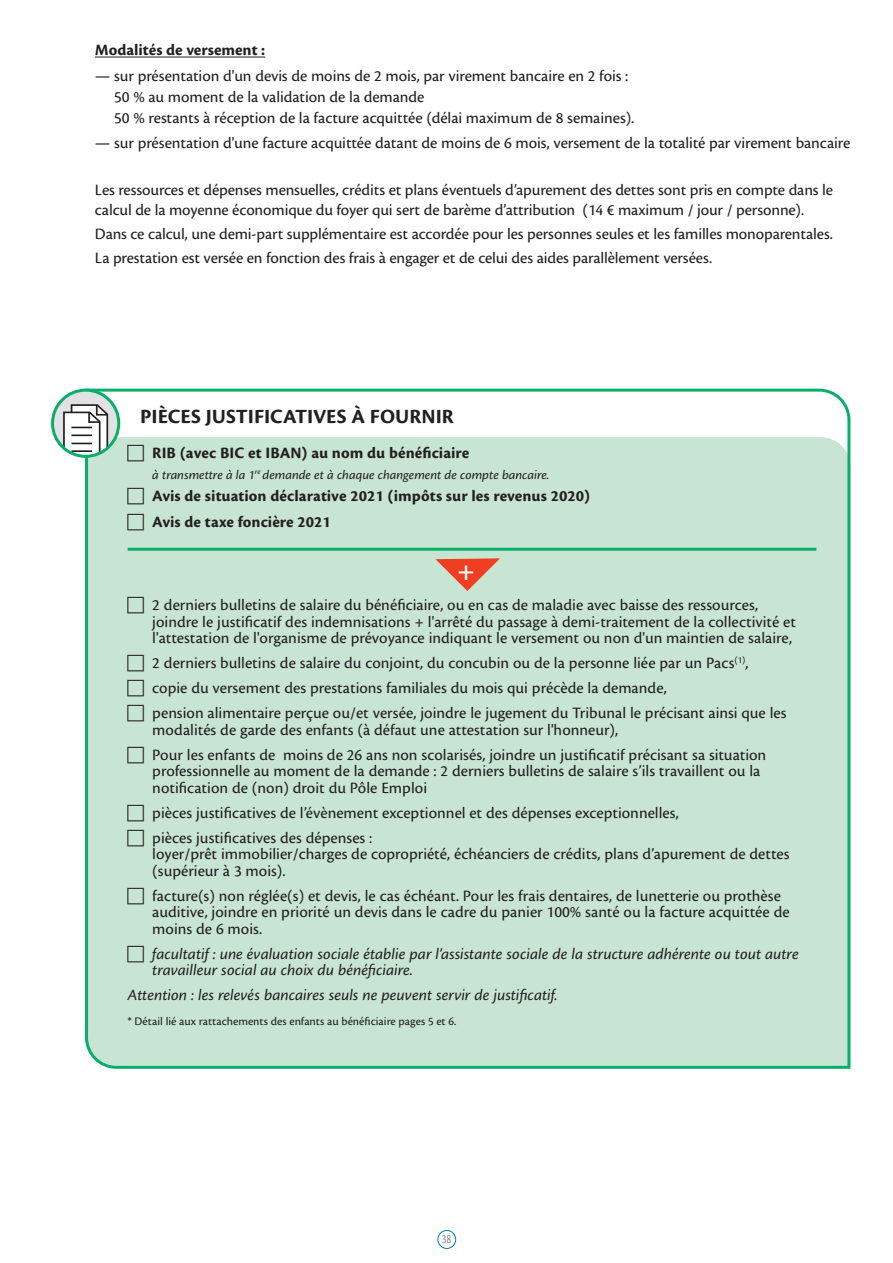
<style>
.page{position:relative;width:893px;height:1263px;background:#fff}
.page>*{position:absolute;margin:0;border:0;box-sizing:border-box;transform-origin:0 0}
.t1{font:700 30px "Minion Pro";color:#fff}
.t2{font:21px "Cronos Pro Bold Capt";color:#231f20}
.t3{font:16.5px/16.5px "Cronos Pro Capt";letter-spacing:-.005em;color:#231f20}
.t4{font:16.5px/16.5px "Cronos Pro Capt It";letter-spacing:-.005em;color:#231f20}
.t5{font:16.5px/25.2px "Cronos Pro Bold Capt";color:#231f20}
.t6{font:13.5px "Cronos Pro Capt It";letter-spacing:-.005em;color:#231f20}
.t7{font:13.5px "Cronos Pro Capt";color:#8a8c8f;scale:.75 1}
.t8{font:12px "Cronos Pro Capt";color:#231f20}
</style>
<div class="page">
<div style="left:437px;top:1230px;width:19px;height:19px;border:1px solid #007cc2;border-radius:50%"></div>
<svg style="left:84px;top:388px;width:767px;height:681px;background:#c8e5d4"></svg>
<svg style="left:53px;top:390px;width:66px;height:66px"></svg>
<svg style="left:62px;top:403px;width:48px;height:53px"></svg>
<hr style="left:71px;top:450px;width:21px;height:2px;background:#231f20">
<div style="left:51px;top:389px;width:69px;height:69px;border:3px solid #09ae6a;border-radius:50%"></div>
<svg style="left:433px;top:557px;width:67px;height:35px;background:#d99a84"></svg>
<hr style="left:95px;top:57px;width:170px;height:1px;background:#231f20">
<svg style="left:128px;top:445px;width:16px;height:16px"></svg>
<svg style="left:128px;top:488px;width:16px;height:17px"></svg>
<svg style="left:128px;top:513px;width:16px;height:17px"></svg>
<svg style="left:128px;top:597px;width:16px;height:16px"></svg>
<svg style="left:128px;top:655px;width:16px;height:16px"></svg>
<svg style="left:128px;top:680px;width:16px;height:16px"></svg>
<svg style="left:128px;top:705px;width:16px;height:16px"></svg>
<svg style="left:128px;top:746px;width:16px;height:17px"></svg>
<svg style="left:128px;top:804px;width:16px;height:17px"></svg>
<svg style="left:128px;top:829px;width:16px;height:17px"></svg>
<svg style="left:128px;top:887px;width:16px;height:17px"></svg>
<svg style="left:128px;top:945px;width:16px;height:17px"></svg>
<p class="t5" style="left:95px;top:38px;width:172px">Modalités de versement :</p>
<p class="t3" style="left:114px;top:65px;width:522px;line-height:21px;text-indent:-19px">— sur présentation d'un devis de moins de 2 mois, par virement bancaire en 2 fois :<br>50 % au moment de la validation de la demande<br>50 % restants à réception de la facture acquittée (délai maximum de 8 semaines).</p>
<p class="t3" style="left:95px;top:135px;width:757px">— sur présentation d'une facture acquittée datant de moins de 6 mois, versement de la totalité par virement bancaire</p>
<p class="t3" style="left:95px;top:180px;width:740px;line-height:19.8px">Les ressources et dépenses mensuelles, crédits et plans éventuels d’apurement des dettes sont pris en compte dans le calcul de la moyenne économique du foyer qui sert de barème d’attribution (14 € maximum / jour / personne).</p>
<p class="t3" style="left:95px;top:222px;width:739px;line-height:24px">Dans ce calcul, une demi-part supplémentaire est accordée pour les personnes seules et les familles monoparentales.<br>La prestation est versée en fonction des frais à engager et de celui des aides parallèlement versées.</p>
<p class="t2" style="left:140px;top:404px;width:315px">PIÈCES JUSTIFICATIVES À FOURNIR</p>
<p class="t5" style="left:152px;top:441px;width:319px">RIB (avec BIC et IBAN) au nom du bénéficiaire</p>
<p class="t6" style="left:152px;top:467px;width:399px">à transmettre à la 1<sup>re</sup> demande et à chaque changement de compte bancaire.</p>
<p class="t5" style="left:152px;top:484px;width:439px">Avis de situation déclarative 2021 (impôts sur les revenus 2020)<br>Avis de taxe foncière 2021</p>
<h1 class="t1" style="left:457px;top:549px;width:19px">+</h1>
<p class="t3" style="left:152px;top:597px;width:645px">2 derniers bulletins de salaire du bénéficiaire, ou en cas de maladie avec baisse des ressources, joindre le justificatif des indemnisations + l'arrêté du passage à demi-traitement de la collectivité et l'attestation de l'organisme de prévoyance indiquant le versement ou non d'un maintien de salaire,</p>
<p class="t3" style="left:152px;top:651px;width:636px;line-height:25px">2 derniers bulletins de salaire du conjoint, du concubin ou de la personne liée par un Pacs<sup>(1)</sup>, copie du versement des prestations familiales du mois qui précède la demande,<br>pension alimentaire perçue ou/et versée, joindre le jugement du Tribunal le précisant ainsi que les</p>
<p class="t3" style="left:152px;top:717px;width:616px;line-height:25px">modalités de garde des enfants (à défaut une attestation sur l'honneur),<br>Pour les enfants de moins de 26 ans non scolarisés, joindre un justificatif précisant sa situation</p>
<p class="t3" style="left:152px;top:763px;width:610px">professionnelle au moment de la demande : 2 derniers bulletins de salaire s’ils travaillent ou la notification de (non) droit du Pôle Emploi</p>
<p class="t3" style="left:152px;top:800px;width:528px;line-height:25px">pièces justificatives de l’évènement exceptionnel et des dépenses exceptionnelles, pièces justificatives des dépenses :</p>
<p class="t3" style="left:152px;top:846px;width:639px">loyer/prêt immobilier/charges de copropriété, échéanciers de crédits, plans d’apurement de dettes (supérieur à 3 mois).</p>
<p class="t3" style="left:152px;top:887px;width:639px">facture(s) non réglée(s) et devis, le cas échéant. Pour les frais dentaires, de lunetterie ou prothèse auditive, joindre en priorité un devis dans le cadre du panier 100% santé ou la facture acquittée de moins de 6 mois.</p>
<p class="t4" style="left:152px;top:945px;width:648px">facultatif : une évaluation sociale établie par l’assistante sociale de la structure adhérente ou tout autre travailleur social au choix du bénéficiaire.</p>
<p class="t4" style="left:128px;top:987px;width:431px">Attention : les relevés bancaires seuls ne peuvent servir de justificatif.</p>
<p class="t8" style="left:128px;top:1015px;width:330px">* Détail lié aux rattachements des enfants au bénéficiaire pages 5 et 6.</p>
<p class="t7" style="left:442px;top:1231px;width:14px">38</p>
</div>
